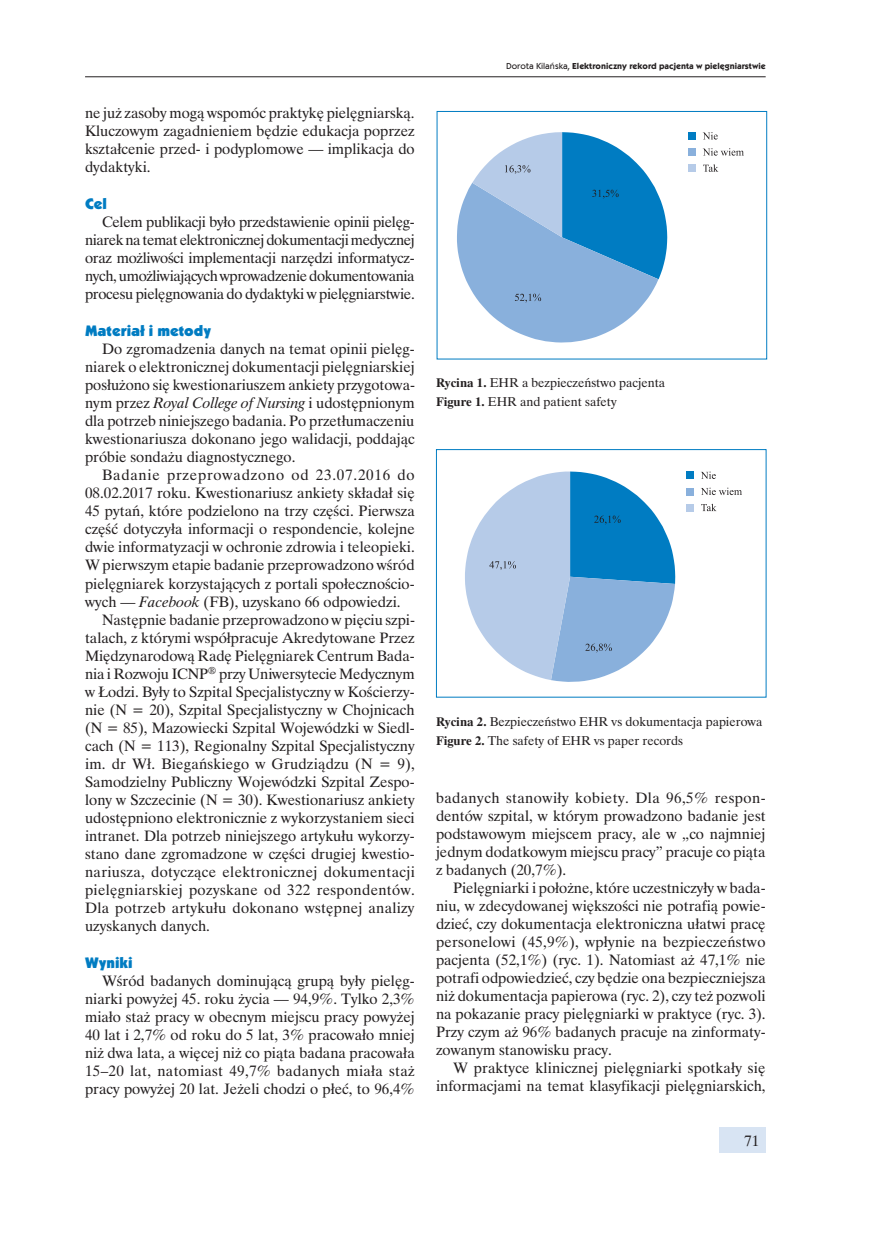
<style>
.page{position:relative;width:872px;height:1234px;background:#fff}
.page>*{position:absolute;margin:0;border:0;box-sizing:border-box;transform-origin:0 0}
.t1{font:15.75px "Kabel Itc TEE Ultr";color:#007cc2}
.t2{font:15px/18px "Time Ibis EE";color:#231f20;text-align:justify}
.t3{font:15px "Time Ibis EE";letter-spacing:.02em;color:#231f20}
.t4{font:15px "Time Ibis EE";letter-spacing:.05em;color:#231f20}
.t5{font:12.75px/19.4px "Time Ibis EE";color:#231f20}
.t6{font:700 9px "Kabel Itc TEE";color:#231f20}
.s1{font-style:italic}
.s2{font-weight:500}
.s3{font-weight:700}
</style>
<div class="page">
<hr style="left:85px;top:76px;width:680px;height:1px;background:#231f20">
<div style="left:719px;top:1127px;width:46px;height:25px;background:#d8e4f3"></div>
<div style="left:437px;top:111px;width:330px;height:248px;border:1px solid #007cc2"></div>
<svg style="left:457px;top:132px;width:210px;height:210px"></svg>
<div style="left:688px;top:132px;width:8px;height:7px;background:#007cc2"></div>
<div style="left:688px;top:148px;width:8px;height:8px;background:#89b0dc"></div>
<div style="left:688px;top:164px;width:8px;height:8px;background:#b6cbe8"></div>
<svg style="left:702px;top:132px;width:15px;height:7px"></svg>
<svg style="left:702px;top:148px;width:42px;height:8px"></svg>
<svg style="left:703px;top:164px;width:15px;height:8px"></svg>
<svg style="left:465px;top:471px;width:210px;height:210px"></svg>
<div style="left:686px;top:471px;width:8px;height:8px;background:#007cc2"></div>
<div style="left:686px;top:488px;width:8px;height:7px;background:#89b0dc"></div>
<div style="left:686px;top:504px;width:8px;height:7px;background:#b6cbe8"></div>
<svg style="left:701px;top:471px;width:15px;height:8px"></svg>
<svg style="left:701px;top:487px;width:41px;height:8px"></svg>
<svg style="left:701px;top:503px;width:15px;height:8px"></svg>
<div style="left:436px;top:449px;width:330px;height:248px;border:1px solid #007cc2"></div>
<p class="t2" style="left:85px;top:104px;width:331px">ne już zasoby mogą wspomóc praktykę pielęgniarską.<br>Kluczowym zagadnieniem będzie edukacja poprzez kształcenie przed- i podyplomowe — implikacja do dydaktyki.</p>
<p class="t1" style="left:85px;top:195px;width:23px">Cel</p>
<p class="t2" style="left:85px;top:213px;width:331px;text-indent:17px">Celem publikacji było przedstawienie opinii pielęg&shy;niarek na temat elektronicznej dokumentacji medycznej oraz możliwości implementacji narzędzi informatycz&shy;nych, umożliwiających wprowadzenie dokumentowania procesu pielęgnowania do dydaktyki w pielęgniarstwie.</p>
<p class="t1" style="left:85px;top:322px;width:127px">Materiał i metody</p>
<p class="t2" style="left:85px;top:340px;width:331px;text-indent:17px">Do zgromadzenia danych na temat opinii pielęg&shy;niarek o elektronicznej dokumentacji pielęgniarskiej posłużono się kwestionariuszem ankiety przygotowa&shy;nym przez <span class="s1">Royal College of Nursing</span> i udostępnionym dla potrzeb niniejszego badania. Po przetłumaczeniu kwestionariusza dokonano jego walidacji, poddając próbie sondażu diagnostycznego.</p>
<p class="t4" style="left:102px;top:466px;width:314px">Badanie przeprowadzono od 23.07.2016 do</p>
<p class="t2" style="left:85px;top:484px;width:331px">08.02.2017 roku. Kwestionariusz ankiety składał się</p>
<p class="t2" style="left:85px;top:502px;width:331px">45 pytań, które podzielono na trzy części. Pierwsza</p>
<p class="t2" style="left:85px;top:520px;width:331px">część dotyczyła informacji o respondencie, kolejne</p>
<p class="t2" style="left:85px;top:538px;width:331px">dwie informatyzacji w ochronie zdrowia i teleopieki.</p>
<p class="t2" style="left:85px;top:556px;width:331px">W pierwszym etapie badanie przeprowadzono wśród</p>
<p class="t2" style="left:85px;top:574px;width:331px">pielęgniarek korzystających z portali społecznościo-</p>
<p class="t2" style="left:85px;top:592px;width:317px">wych — <span class="s1">Facebook</span> (FB), uzyskano 66 odpowiedzi.</p>
<p class="t2" style="left:102px;top:610px;width:314px">Następnie badanie przeprowadzono w pięciu szpi-</p>
<p class="t2" style="left:85px;top:628px;width:331px">talach, z którymi współpracuje Akredytowane Przez</p>
<p class="t2" style="left:85px;top:646px;width:331px">Międzynarodową Radę Pielęgniarek Centrum Bada-</p>
<p class="t2" style="left:85px;top:664px;width:331px">nia i Rozwoju ICNP<sup>®</sup> przy Uniwersytecie Medycznym</p>
<p class="t2" style="left:85px;top:682px;width:331px">w Łodzi. Były to Szpital Specjalistyczny w Kościerzy-</p>
<p class="t2" style="left:85px;top:700px;width:331px">nie (N = 20), Szpital Specjalistyczny w Chojnicach</p>
<p class="t2" style="left:85px;top:718px;width:331px">(N = 85), Mazowiecki Szpital Wojewódzki w Siedl-</p>
<p class="t2" style="left:85px;top:736px;width:331px">cach (N = 113), Regionalny Szpital Specjalistyczny</p>
<p class="t2" style="left:85px;top:754px;width:331px">im. dr Wł. Biegańskiego w Grudziądzu (N = 9),</p>
<p class="t2" style="left:85px;top:772px;width:331px">Samodzielny Publiczny Wojewódzki Szpital Zespo-</p>
<p class="t2" style="left:85px;top:790px;width:331px">lony w Szczecinie (N = 30). Kwestionariusz ankiety</p>
<p class="t2" style="left:85px;top:808px;width:331px">udostępniono elektronicznie z wykorzystaniem sieci</p>
<p class="t2" style="left:85px;top:826px;width:331px">intranet. Dla potrzeb niniejszego artykułu wykorzy-</p>
<p class="t2" style="left:85px;top:844px;width:331px">stano dane zgromadzone w części drugiej kwestio-</p>
<p class="t3" style="left:85px;top:862px;width:331px">nariusza, dotyczące elektronicznej dokumentacji</p>
<p class="t3" style="left:85px;top:880px;width:331px">pielęgniarskiej pozyskane od 322 respondentów.</p>
<p class="t2" style="left:85px;top:898px;width:331px">Dla potrzeb artykułu dokonano wstępnej analizy</p>
<p class="t2" style="left:85px;top:916px;width:126px">uzyskanych danych.</p>
<p class="t1" style="left:85px;top:952px;width:49px">Wyniki</p>
<p class="t2" style="left:85px;top:971px;width:331px;text-indent:17px">Wśród badanych dominującą grupą były pielęg&shy;niarki powyżej 45. roku życia — 94,9%. Tylko 2,3% miało staż pracy w obecnym miejscu pracy powyżej 40 lat i 2,7% od roku do 5 lat, 3% pracowało mniej niż dwa lata, a więcej niż co piąta badana pracowała 15–20 lat, natomiast 49,7% badanych miała staż pracy powyżej 20 lat. Jeżeli chodzi o płeć, to 96,4%</p>
<p class="t6" style="left:506px;top:61px;width:261px"><span class="s2">Dorota Kilańska,</span> Elektroniczny rekord pacjenta w pielęgniarstwie</p>
<p class="t5" style="left:436px;top:372px;width:231px"><span class="s3">Rycina 1.</span> EHR a bezpieczeństwo pacjenta<br><span class="s3">Figure 1.</span> EHR and patient safety</p>
<p class="t5" style="left:436px;top:711px;width:328px"><span class="s3">Rycina 2.</span> Bezpieczeństwo EHR vs dokumentacja papierowa<br><span class="s3">Figure 2.</span> The safety of EHR vs paper records</p>
<p class="t2" style="left:436px;top:788px;width:331px">badanych stanowiły kobiety. Dla 96,5% respon&shy;dentów szpital, w którym prowadzono badanie jest podstawowym miejscem pracy, ale w „co najmniej jednym dodatkowym miejscu pracy” pracuje co piąta z badanych (20,7%).</p>
<p class="t2" style="left:436px;top:878px;width:331px;text-indent:17px">Pielęgniarki i położne, które uczestniczyły w bada&shy;niu, w zdecydowanej większości nie potrafią powie&shy;dzieć, czy dokumentacja elektroniczna ułatwi pracę personelowi (45,9%), wpłynie na bezpieczeństwo pacjenta (52,1%) (ryc. 1). Natomiast aż 47,1% nie potrafi odpowiedzieć, czy będzie ona bezpieczniejsza niż dokumentacja papierowa (ryc. 2), czy też pozwoli na pokazanie pracy pielęgniarki w praktyce (ryc. 3).<br>Przy czym aż 96% badanych pracuje na zinformaty&shy;zowanym stanowisku pracy.</p>
<p class="t2" style="left:436px;top:1058px;width:331px;text-align:right">W praktyce klinicznej pielęgniarki spotkały się informacjami na temat klasyfikacji pielęgniarskich,</p>
<p class="t2" style="left:744px;top:1131px;width:16px">71</p>
</div>
